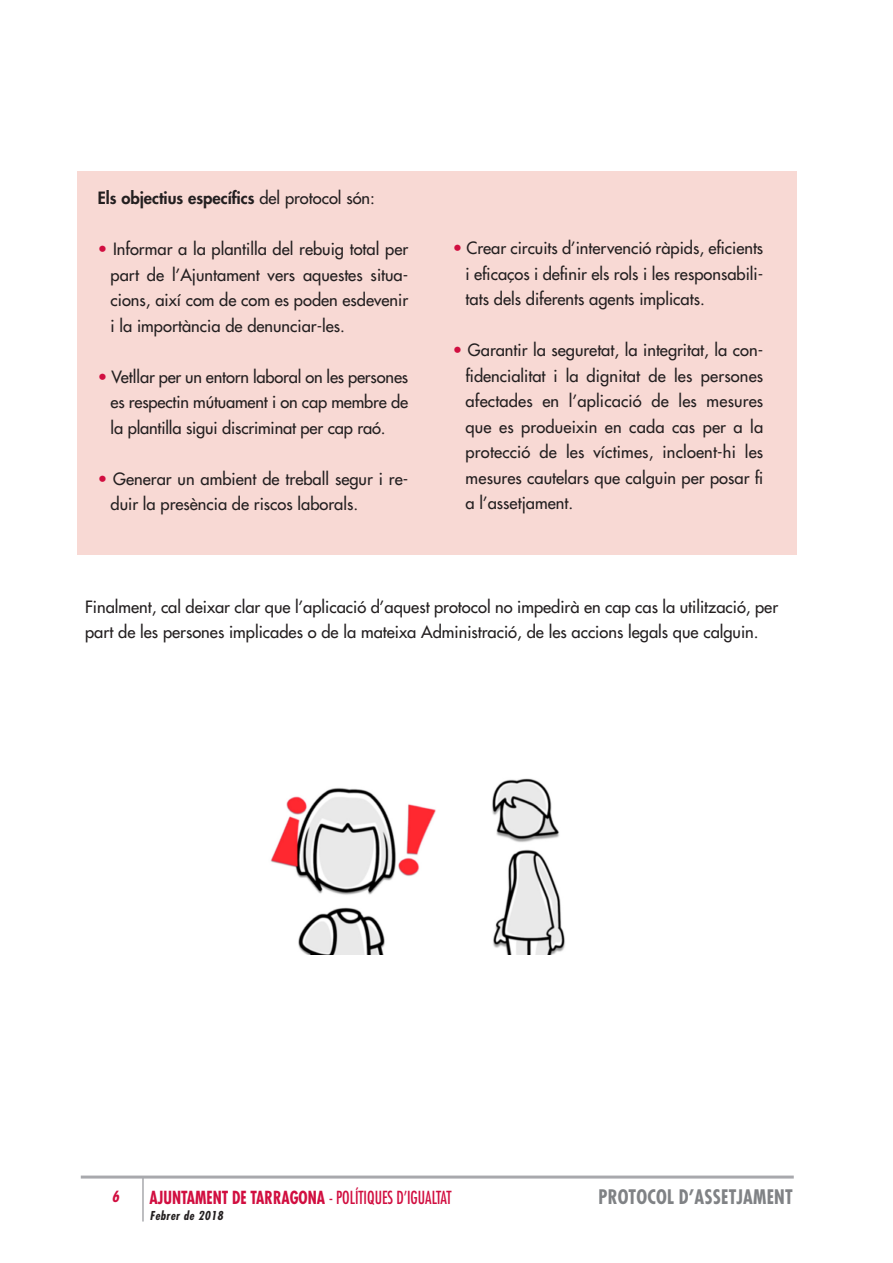
<style>
.page{position:relative;width:893px;height:1263px;background:#fff}
.page>*{position:absolute;margin:0;border:0;box-sizing:border-box;transform-origin:0 0}
.t1{font:700 condensed 19.5px "Futura";letter-spacing:.01em;color:#808285;scale:.95 1}
.t2{font:700 condensed 17.55px "Futura";color:#d10e40;scale:.9 1}
.t3{font:16.5px/25.5px "Futura";color:#231f20;text-align:justify}
.t4{font:800 16.5px "Futura";color:#231f20}
.t5{font:italic 700 condensed 15px "Futura";color:#d10e40}
.t6{font:italic 700 condensed 12px "Futura";letter-spacing:.04em;color:#231f20}
.s1{font-weight:400}
.s2{color:#d10e40}
</style>
<div class="page">
<hr style="left:81px;top:1175px;width:713px;height:3px;background:#a8a9ad">
<hr style="left:142px;top:1178px;width:2px;height:43px;background:#a8a9ad">
<div style="left:78px;top:171px;width:719px;height:383px;background:#f8d9d4"></div>
<img style="left:270px;top:778px;width:295px;height:176px">
<p class="t4" style="left:98px;top:188px;width:279px">Els objectius específics <span class="s1">del protocol són:</span></p>
<p class="t3" style="left:111px;top:237px;width:299px;text-indent:-13px"><span class="s2">•</span> Informar a la plantilla del rebuig total per part de l’Ajuntament vers aquestes situa&shy;cions, així com de com es poden esdevenir i la importància de denunciar-les.</p>
<p class="t3" style="left:111px;top:364px;width:299px;text-indent:-13px"><span class="s2">•</span> Vetllar per un entorn laboral on les persones es respectin mútuament i on cap membre de la plantilla sigui discriminat per cap raó.</p>
<p class="t3" style="left:111px;top:466px;width:299px;text-indent:-13px"><span class="s2">•</span> Generar un ambient de treball segur i re&shy;duir la presència de riscos laborals.</p>
<p class="t3" style="left:466px;top:235px;width:299px;text-indent:-13px"><span class="s2">•</span> Crear circuits d’intervenció ràpids, eficients i eficaços i definir els rols i les responsabili&shy;tats dels diferents agents implicats.</p>
<p class="t3" style="left:466px;top:337px;width:299px;text-indent:-13px"><span class="s2">•</span> Garantir la seguretat, la integritat, la con&shy;fidencialitat i la dignitat de les persones afectades en l’aplicació de les mesures que es produeixin en cada cas per a la protecció de les víctimes, incloent-hi les mesures cautelars que calguin per posar fi a l’assetjament.</p>
<p class="t3" style="left:85px;top:594px;width:695px">Finalment, cal deixar clar que l’aplicació d’aquest protocol no impedirà en cap cas la utilització, per part de les persones implicades o de la mateixa Administració, de les accions legals que calguin.</p>
<p class="t5" style="left:112px;top:1187px;width:9px">6</p>
<p class="t2" style="left:150px;top:1186px;width:337px">AJUNTAMENT DE TARRAGONA <span class="s1">- POLÍTIQUES D’IGUALTAT</span></p>
<p class="t6" style="left:150px;top:1208px;width:75px">Febrer de 2018</p>
<p class="t1" style="left:598px;top:1184px;width:206px">PROTOCOL D’ASSETJAMENT</p>
</div>
